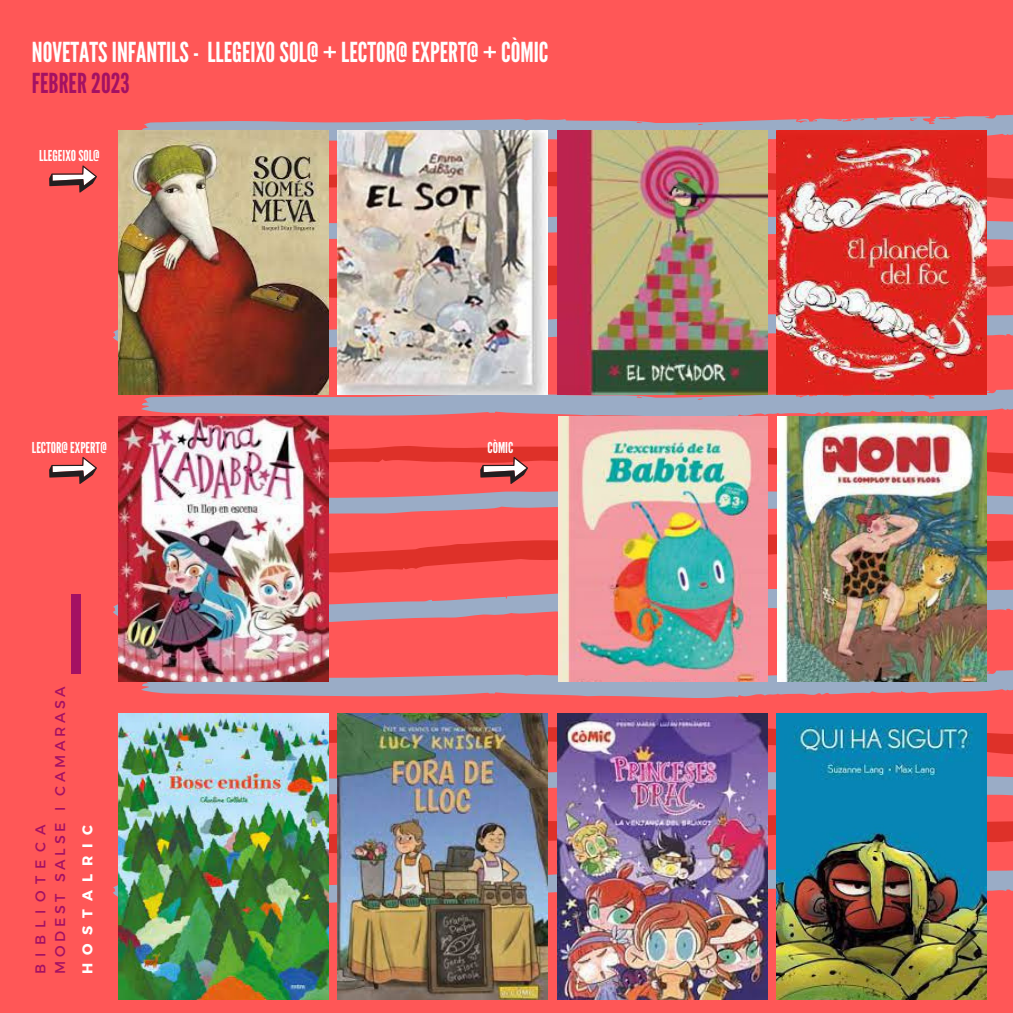
<style>
.page{position:relative;width:1013px;height:1013px;background:#fff}
.page>*{position:absolute;margin:0;border:0;box-sizing:border-box;transform-origin:0 0}
.t1{font:27.5px "League Gothic";color:#fff}
.t2{font:27.5px "League Gothic";color:#a41163}
.t3{font:15px "League Gothic";color:#fff}
.t4{font:14.25px/19.8px "Montserrat";letter-spacing:.26em;color:#a41163}
.t5{font:700 14.25px "Montserrat";letter-spacing:.57em;color:#fff}
</style>
<div class="page">
<div style="left:0;top:0;width:1012px;height:1012px;background:#ff5757"></div>
<svg style="left:142px;top:114px;width:870px;height:30px"></svg>
<svg style="left:328px;top:216px;width:684px;height:30px"></svg>
<svg style="left:328px;top:170px;width:684px;height:33px"></svg>
<svg style="left:113px;top:258px;width:899px;height:89px"></svg>
<svg style="left:141px;top:385px;width:871px;height:33px"></svg>
<svg style="left:328px;top:490px;width:684px;height:31px"></svg>
<svg style="left:113px;top:583px;width:899px;height:39px"></svg>
<svg style="left:328px;top:532px;width:684px;height:45px"></svg>
<svg style="left:141px;top:666px;width:871px;height:32px"></svg>
<svg style="left:328px;top:771px;width:684px;height:30px"></svg>
<svg style="left:328px;top:725px;width:684px;height:33px"></svg>
<svg style="left:113px;top:813px;width:899px;height:89px"></svg>
<img style="left:118px;top:417px;width:210px;height:264px">
<div style="left:71px;top:594px;width:9px;height:80px;background:#a41163"></div>
<svg style="left:49px;top:165px;width:48px;height:28px"></svg>
<svg style="left:49px;top:457px;width:48px;height:27px"></svg>
<img style="left:131px;top:444px;width:881px;height:40px">
<img style="left:118px;top:130px;width:210px;height:264px">
<img style="left:337px;top:130px;width:210px;height:264px">
<img style="left:557px;top:130px;width:210px;height:264px">
<img style="left:776px;top:130px;width:210px;height:264px">
<img style="left:118px;top:714px;width:210px;height:285px">
<img style="left:337px;top:714px;width:210px;height:285px">
<img style="left:557px;top:714px;width:210px;height:285px">
<img style="left:776px;top:714px;width:210px;height:285px">
<img style="left:558px;top:417px;width:209px;height:264px">
<img style="left:777px;top:417px;width:209px;height:264px">
<p class="t1" style="left:32px;top:36px;width:518px">NOVETATSINFANTILS- LLEGEIXOSOL@ + LECTOR@ EXPERT@ + CÒMIC</p>
<p class="t2" style="left:32px;top:67px;width:99px">FEBRER2023</p>
<p class="t3" style="left:39px;top:147px;width:62px">LLEGEIXOSOL@</p>
<p class="t3" style="left:32px;top:438px;width:76px">LECTOR@ EXPERT@</p>
<p class="t3" style="left:487px;top:438px;width:27px">CÒMIC</p>
<p class="t4" style="left:30px;top:973px;width:289px;rotate:-90deg">BIBLIOTECA<br>MODEST SALSE I CAMARASA</p>
<p class="t5" style="left:78px;top:973px;width:150px;rotate:-90deg">HOSTALRIC</p>
</div>
